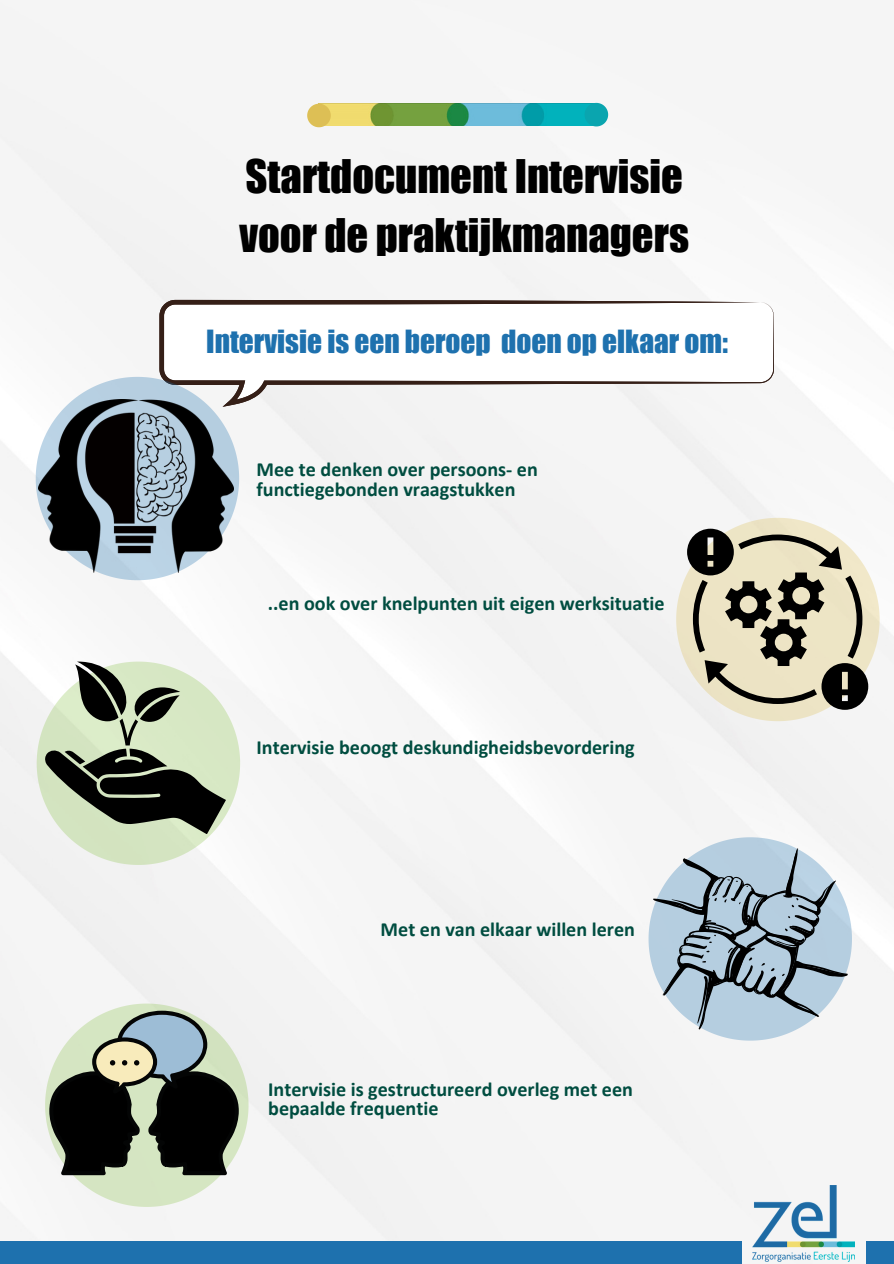
<style>
.page{position:relative;width:894px;height:1264px;background:#fff}
.page>*{position:absolute;margin:0;border:0;box-sizing:border-box;transform-origin:0 0}
.t1{font:42.6px/58.8px "Impact";color:#000}
.t2{font:29.25px "Impact";color:#1e71ae}
.t3{font:700 20.1px/19.2px "Calibri";color:#004d40}
</style>
<div class="page">
<div style="left:0;top:2px;width:893px;height:1261px;background:#f5f5f5"></div>
<svg style="left:159px;top:300px;width:614px;height:107px"></svg>
<svg style="left:36px;top:377px;width:203px;height:203px"></svg>
<img style="left:39px;top:399px;width:194px;height:173px">
<svg style="left:676px;top:518px;width:203px;height:203px"></svg>
<svg style="left:37px;top:661px;width:203px;height:204px"></svg>
<svg style="left:648px;top:837px;width:203px;height:203px"></svg>
<svg style="left:45px;top:1003px;width:203px;height:203px"></svg>
<img style="left:752px;top:1185px;width:101px;height:76px">
<div style="left:0;top:1241px;width:741px;height:22px;background:#1e71ae"></div>
<div style="left:866px;top:1241px;width:27px;height:22px;background:#1e71ae"></div>
<img style="left:330px;top:104px;width:254px;height:21px">
<svg style="left:307px;top:104px;width:23px;height:23px"></svg>
<svg style="left:584px;top:103px;width:24px;height:23px"></svg>
<p class="t1" style="left:239px;top:147px;width:451px">Startdocument Intervisie voor de praktijkmanagers</p>
<p class="t2" style="left:206px;top:323px;width:523px">Intervisie is een beroep doen op elkaar om:</p>
<p class="t3" style="left:256px;top:462px;width:283px">Mee te denken over persoons- en functiegebonden vraagstukken</p>
<p class="t3" style="left:268px;top:595px;width:398px">..en ook over knelpunten uit eigen werksituatie</p>
<p class="t3" style="left:256px;top:739px;width:379px">Intervisie beoogt deskundigheidsbevordering</p>
<p class="t3" style="left:380px;top:921px;width:256px">Met en van elkaar willen leren</p>
<p class="t3" style="left:268px;top:1081px;width:366px">Intervisie is gestructureerd overleg met een bepaalde frequentie</p>
</div>
